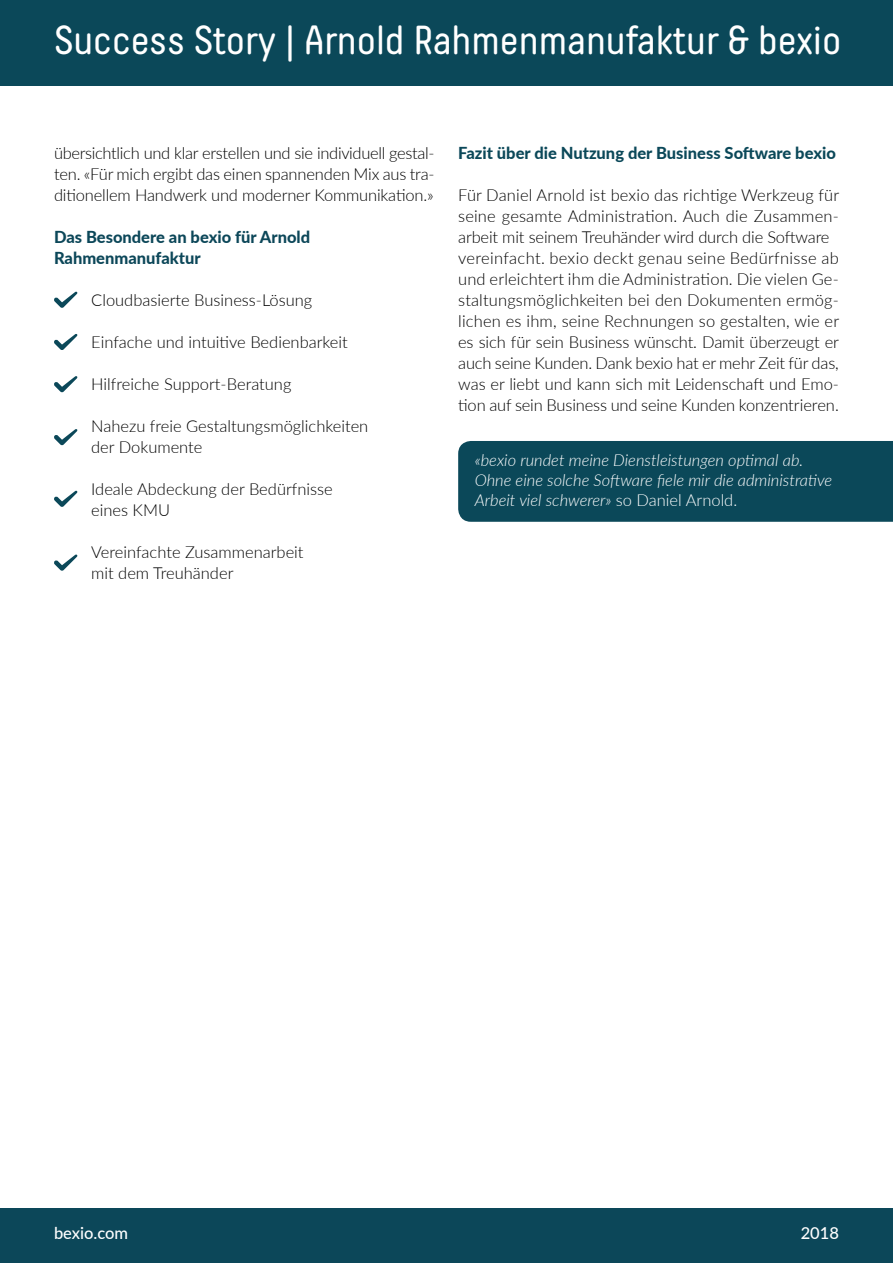
<style>
.page{position:relative;width:893px;height:1263px;background:#fff}
.page>*{position:absolute;margin:0;border:0;box-sizing:border-box;transform-origin:0 0}
.t1{font:40.5px "Decima Round";color:#fff}
.t2{font:300 16.5px/21px "Lato";color:#000}
.t3{font:italic 300 16.5px/20.2px "Lato";color:#fff}
.t4{font:800 16.5px/21px "Lato";color:#0c4759}
.t5{font:800 16.5px "Lato";color:#0b4859}
.t6{font:500 16.5px "Lato";color:#fff}
.s1{font-style:normal}
</style>
<div class="page">
<svg style="left:54px;top:291px;width:24px;height:17px"></svg>
<svg style="left:54px;top:334px;width:24px;height:16px"></svg>
<svg style="left:54px;top:376px;width:24px;height:16px"></svg>
<svg style="left:54px;top:429px;width:24px;height:16px"></svg>
<svg style="left:54px;top:490px;width:24px;height:17px"></svg>
<svg style="left:54px;top:554px;width:24px;height:17px"></svg>
<div style="left:458px;top:441px;width:435px;height:81px;background:#0b4859"></div>
<div style="left:0;top:0;width:893px;height:85px;background:#0b4859"></div>
<div style="left:0;top:1209px;width:893px;height:54px;background:#0c4759"></div>
<h1 class="t1" style="left:54px;top:17px;width:789px">Success Story | Arnold Rahmenmanufaktur &amp; bexio</h1>
<p class="t2" style="left:54px;top:142px;width:382px;text-align:justify">übersichtlich und klar erstellen und sie individuell gestal&shy;ten. «Für mich ergibt das einen spannenden Mix aus tra&shy;ditionellem Handwerk und moderner Kommunikation.»</p>
<p class="t4" style="left:54px;top:226px;width:258px">Das Besondere an bexio für Arnold<br>Rahmenmanufaktur</p>
<p class="t2" style="left:91px;top:289px;width:223px">Cloudbasierte Business-Lösung</p>
<p class="t2" style="left:91px;top:331px;width:258px">Einfache und intuitive Bedienbarkeit</p>
<p class="t2" style="left:91px;top:373px;width:202px">Hilfreiche Support-Beratung</p>
<p class="t2" style="left:91px;top:415px;width:279px">Nahezu freie Gestaltungsmöglichkeiten der Dokumente</p>
<p class="t2" style="left:91px;top:478px;width:243px">Ideale Abdeckung der Bedürfnisse eines KMU</p>
<p class="t2" style="left:91px;top:541px;width:214px">Vereinfachte Zusammenarbeit mit dem Treuhänder</p>
<p class="t5" style="left:458px;top:141px;width:379px">Fazit über die Nutzung der Business Software bexio</p>
<p class="t2" style="left:458px;top:184px;width:382px">Für Daniel Arnold ist bexio das richtige Werkzeug für seine gesamte Administration. Auch die Zusammen&shy;arbeit mit seinem Treuhänder wird durch die Software vereinfacht. bexio deckt genau seine Bedürfnisse ab und erleichtert ihm die Administration. Die vielen Ge&shy;staltungsmöglichkeiten bei den Dokumenten ermög&shy;lichen es ihm, seine Rechnungen so gestalten, wie er es sich für sein Business wünscht. Damit überzeugt er auch seine Kunden. Dank bexio hat er mehr Zeit für das, was er liebt und kann sich mit Leidenschaft und Emo&shy;tion auf sein Business und seine Kunden konzentrieren.</p>
<p class="t3" style="left:475px;top:449px;width:359px">«bexio rundet meine Dienstleistungen optimal ab.<br>Ohne eine solche Software fiele mir die administrative<br>Arbeit viel schwerer» <span class="s1">so Daniel Arnold.</span></p>
<p class="t6" style="left:54px;top:1221px;width:76px">bexio.com</p>
<p class="t6" style="left:801px;top:1221px;width:40px">2018</p>
</div>
